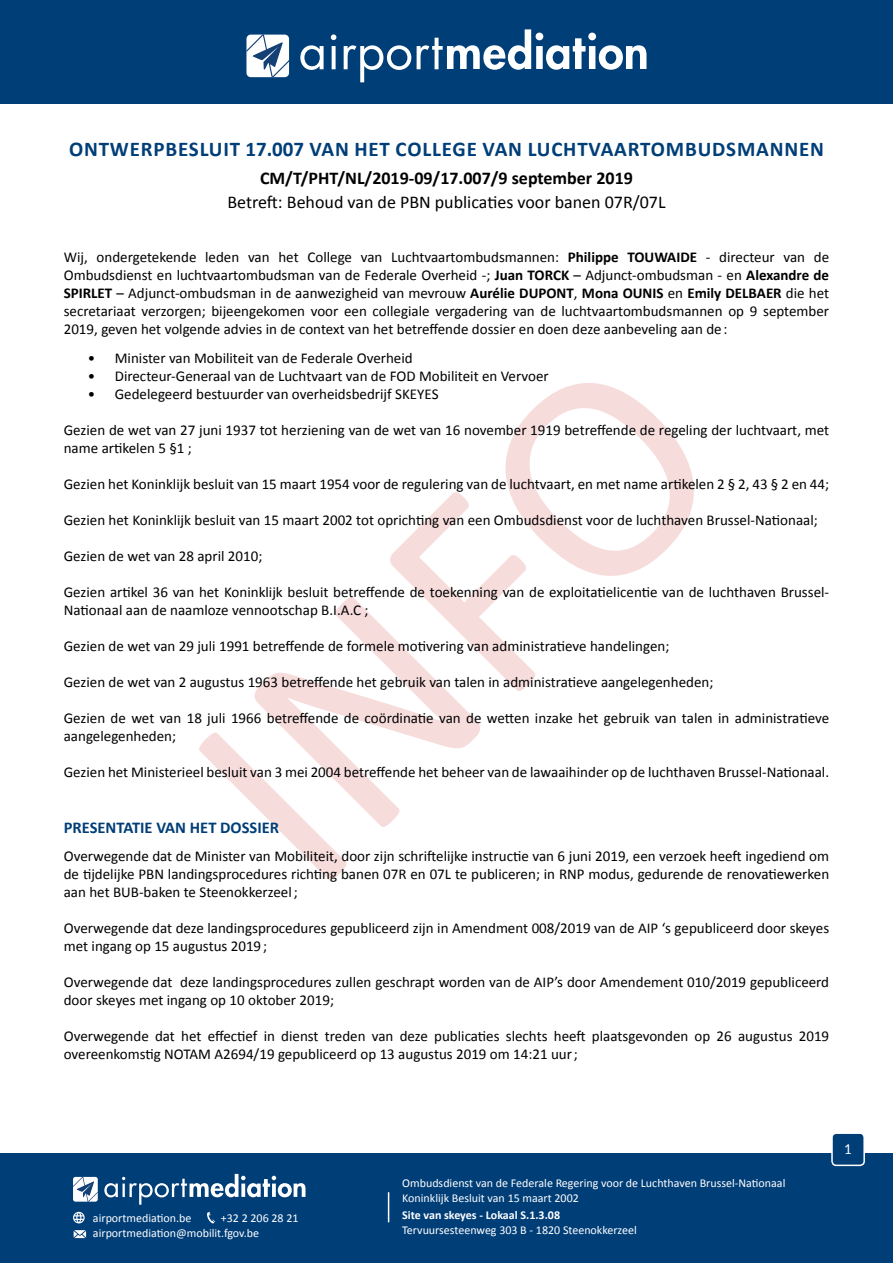
<style>
.page{position:relative;width:893px;height:1263px;background:#fff}
.page>*{position:absolute;margin:0;border:0;box-sizing:border-box;transform-origin:0 0}
.t1{font:700 21px "Calibri";letter-spacing:.04em;color:#003e78}
.t2{font:18px "Calibri";color:#000}
.t3{font:700 18px "Calibri";color:#000}
.t4{font:700 16.5px "Calibri";color:#003e78}
.t5{font:15px/18px "Calibri";color:#000}
.t6{font:13.5px "Lato";color:#fff}
.t7{font:12px/14.4px "Calibri";color:#fff}
.t8{font:700 12px "Calibri";color:#fff}
.s1{font-weight:700}
</style>
<div class="page">
<div style="left:0;top:1154px;width:893px;height:109px;background:#003e78"></div>
<hr style="left:388px;top:1192px;width:1px;height:30px;background:#fff">
<svg style="left:74px;top:1230px;width:12px;height:8px"></svg>
<svg style="left:73px;top:1212px;width:12px;height:11px"></svg>
<svg style="left:207px;top:1212px;width:8px;height:11px"></svg>
<svg style="left:104px;top:1174px;width:201px;height:31px"></svg>
<svg style="left:73px;top:1177px;width:25px;height:25px"></svg>
<div style="left:832px;top:1133px;width:32px;height:32px;background:#003e78;border-radius:4px"></div>
<div style="left:831px;top:1132px;width:34px;height:34px;border:2px solid #fff;border-radius:4px"></div>
<svg style="left:199px;top:383px;width:495px;height:497px"></svg>
<div style="left:0;top:0;width:893px;height:104px;background:#003e78"></div>
<svg style="left:300px;top:45px;width:24px;height:25px"></svg>
<svg style="left:331px;top:34px;width:5px;height:35px"></svg>
<svg style="left:344px;top:45px;width:67px;height:37px"></svg>
<svg style="left:417px;top:29px;width:229px;height:41px"></svg>
<svg style="left:246px;top:35px;width:43px;height:42px;background:#c4cfdc"></svg>
<h1 class="t1" style="left:69px;top:134px;width:756px">ONTWERPBESLUIT 17.007 VAN HET COLLEGE VAN LUCHTVAARTOMBUDSMANNEN</h1>
<p class="t3" style="left:260px;top:165px;width:374px">CM/T/PHT/NL/2019-09/17.007/9 september 2019</p>
<p class="t2" style="left:227px;top:191px;width:440px">Betreft: Behoud van de PBN publicaties voor banen 07R/07L</p>
<p class="t5" style="left:64px;top:247px;width:767px;text-align:justify">Wij, ondergetekende leden van het College van Luchtvaartombudsmannen: <span class="s1">Philippe TOUWAIDE</span> - directeur van de Ombudsdienst en luchtvaartombudsman van de Federale Overheid -; <span class="s1">Juan TORCK</span> – Adjunct-ombudsman - en <span class="s1">Alexandre de SPIRLET</span> – Adjunct-ombudsman in de aanwezigheid van mevrouw <span class="s1">Aurélie DUPONT</span>, <span class="s1">Mona OUNIS</span> en <span class="s1">Emily DELBAER</span> die het secretariaat verzorgen; bijeengekomen voor een collegiale vergadering van de luchtvaartombudsmannen op 9 september 2019, geven het volgende advies in de context van het betreffende dossier en doen deze aanbeveling aan de :</p>
<p class="t5" style="left:88px;top:348px;width:326px">• Minister van Mobiliteit van de Federale Overheid</p>
<p class="t5" style="left:88px;top:366px;width:462px">• Directeur-Generaal van de Luchtvaart van de FOD Mobiliteit en Vervoer</p>
<p class="t5" style="left:88px;top:384px;width:352px">• Gedelegeerd bestuurder van overheidsbedrijf SKEYES</p>
<p class="t5" style="left:64px;top:420px;width:767px">Gezien de wet van 27 juni 1937 tot herziening van de wet van 16 november 1919 betreffende de regeling der luchtvaart, met name artikelen 5 §1 ;</p>
<p class="t5" style="left:64px;top:474px;width:767px">Gezien het Koninklijk besluit van 15 maart 1954 voor de regulering van de luchtvaart, en met name artikelen 2 § 2, 43 § 2 en 44;</p>
<p class="t5" style="left:64px;top:510px;width:755px">Gezien het Koninklijk besluit van 15 maart 2002 tot oprichting van een Ombudsdienst voor de luchthaven Brussel-Nationaal;</p>
<p class="t5" style="left:64px;top:546px;width:200px">Gezien de wet van 28 april 2010;</p>
<p class="t5" style="left:64px;top:582px;width:767px">Gezien artikel 36 van het Koninklijk besluit betreffende de toekenning van de exploitatielicentie van de luchthaven Brussel-<br>Nationaal aan de naamloze vennootschap B.I.A.C ;</p>
<p class="t5" style="left:64px;top:636px;width:607px">Gezien de wet van 29 juli 1991 betreffende de formele motivering van administratieve handelingen;</p>
<p class="t5" style="left:64px;top:672px;width:651px">Gezien de wet van 2 augustus 1963 betreffende het gebruik van talen in administratieve aangelegenheden;</p>
<p class="t5" style="left:64px;top:708px;width:767px">Gezien de wet van 18 juli 1966 betreffende de coördinatie van de wetten inzake het gebruik van talen in administratieve aangelegenheden;</p>
<p class="t5" style="left:64px;top:762px;width:767px">Gezien het Ministerieel besluit van 3 mei 2004 betreffende het beheer van de lawaaihinder op de luchthaven Brussel-Nationaal.</p>
<p class="t4" style="left:64px;top:815px;width:217px">PRESENTATIE VAN HET DOSSIER</p>
<p class="t5" style="left:64px;top:846px;width:767px;text-align:justify">Overwegende dat de Minister van Mobiliteit, door zijn schriftelijke instructie van 6 juni 2019, een verzoek heeft ingediend om de tijdelijke PBN landingsprocedures richting banen 07R en 07L te publiceren; in RNP modus, gedurende de renovatiewerken aan het BUB-baken te Steenokkerzeel;</p>
<p class="t5" style="left:64px;top:918px;width:767px">Overwegende dat deze landingsprocedures gepubliceerd zijn in Amendment 008/2019 van de AIP ‘s gepubliceerd door skeyes met ingang op 15 augustus 2019;</p>
<p class="t5" style="left:64px;top:972px;width:767px">Overwegende dat deze landingsprocedures zullen geschrapt worden van de AIP’s door Amendement 010/2019 gepubliceerd door skeyes met ingang op 10 oktober 2019;</p>
<p class="t5" style="left:64px;top:1026px;width:767px">Overwegende dat het effectief in dienst treden van deze publicaties slechts heeft plaatsgevonden op 26 augustus 2019 overeenkomstig NOTAM A2694/19 gepubliceerd op 13 augustus 2019 om 14:21 uur;</p>
<p class="t7" style="left:93px;top:1210px;width:100px">airportmediation.be</p>
<p class="t7" style="left:221px;top:1210px;width:79px">+32 2 206 28 21</p>
<p class="t7" style="left:93px;top:1225px;width:168px">airportmediation@mobilit.fgov.be</p>
<p class="t7" style="left:402px;top:1175px;width:385px">Ombudsdienst van de Federale Regering voor de Luchthaven Brussel-Nationaal<br>Koninklijk Besluit van 15 maart 2002</p>
<p class="t8" style="left:402px;top:1207px;width:159px">Site van skeyes - Lokaal S.1.3.08</p>
<p class="t7" style="left:402px;top:1222px;width:236px">Tervuursesteenweg 303 B - 1820 Steenokkerzeel</p>
<p class="t6" style="left:844px;top:1140px;width:9px">1</p>
</div>
